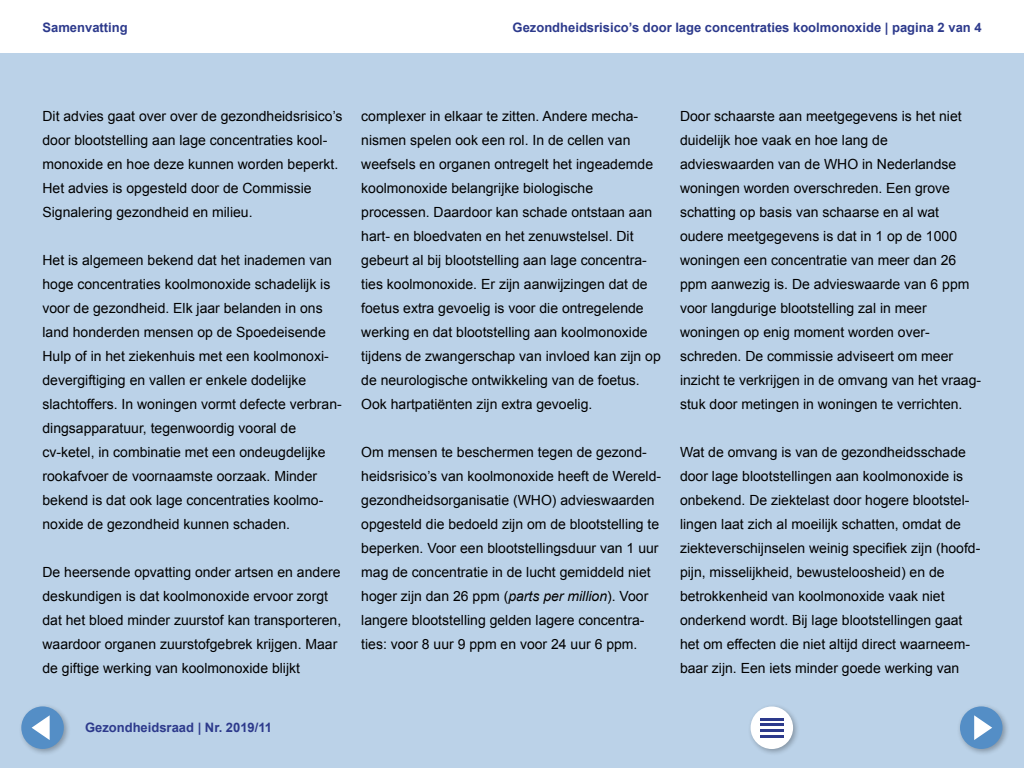
<style>
.page{position:relative;width:1024px;height:768px;background:#fff}
.page>*{position:absolute;margin:0;border:0;box-sizing:border-box;transform-origin:0 0}
.Platte_tekst{font:14px/24px "Arial";color:#000}
.Plat_z_ruimte{font:14px/24px "Arial";color:#000}
.t1{font:700 13px "Arial";color:#2d3a8c}
.s1{font-style:italic}
</style>
<div class="page">
<div style="left:0;top:54px;width:1024px;height:714px;background:#bbd2e8"></div>
<div style="left:18px;top:703px;width:53px;height:53px;background:#000;opacity:.3"></div>
<div style="left:21px;top:706px;width:43px;height:43px;background:#548ec6;border-radius:50%"></div>
<svg style="left:32px;top:715px;width:18px;height:25px"></svg>
<div style="left:747px;top:703px;width:53px;height:53px;background:#000;opacity:.3"></div>
<div style="left:751px;top:707px;width:42px;height:42px;background:#fff;border-radius:50%"></div>
<hr style="left:760px;top:718px;width:24px;height:2px;background:#2d3a8c">
<hr style="left:760px;top:724px;width:24px;height:2px;background:#2d3a8c">
<hr style="left:760px;top:730px;width:24px;height:2px;background:#2d3a8c">
<hr style="left:760px;top:735px;width:24px;height:2px;background:#2d3a8c">
<div style="left:957px;top:703px;width:53px;height:53px;background:#000;opacity:.3"></div>
<div style="left:960px;top:706px;width:43px;height:43px;background:#548ec6;border-radius:50%"></div>
<svg style="left:974px;top:715px;width:18px;height:25px"></svg>
<p class="t1" style="left:43px;top:19px;width:87px">Samenvatting</p>
<p class="t1" style="left:513px;top:19px;width:471px">Gezondheidsrisico’s door lage concentraties koolmonoxide | pagina 2 van 4</p>
<p class="Plat_z_ruimte" style="left:43px;top:104px;width:302px">Dit advies gaat over over de gezondheidsrisico’s door blootstelling aan lage concentraties kool&shy;monoxide en hoe deze kunnen worden beperkt.<br>Het advies is opgesteld door de Commissie Signalering gezondheid en milieu.</p>
<p class="Platte_tekst" style="left:43px;top:248px;width:301px">Het is algemeen bekend dat het inademen van hoge concentraties koolmonoxide schadelijk is voor de gezondheid. Elk jaar belanden in ons land honderden mensen op de Spoedeisende Hulp of in het ziekenhuis met een koolmonoxi&shy;devergiftiging en vallen er enkele dodelijke slachtoffers. In woningen vormt defecte verbran&shy;dingsapparatuur, tegenwoordig vooral de cv-ketel, in combinatie met een ondeugdelijke rookafvoer de voornaamste oorzaak. Minder bekend is dat ook lage concentraties koolmo&shy;noxide de gezondheid kunnen schaden.</p>
<p class="Platte_tekst" style="left:43px;top:560px;width:300px">De heersende opvatting onder artsen en andere deskundigen is dat koolmonoxide ervoor zorgt dat het bloed minder zuurstof kan transporteren, waardoor organen zuurstofgebrek krijgen. Maar de giftige werking van koolmonoxide blijkt</p>
<p class="t1" style="left:85px;top:719px;width:189px">Gezondheidsraad | Nr. 2019/11</p>
<p class="Platte_tekst" style="left:361px;top:104px;width:301px">complexer in elkaar te zitten. Andere mecha&shy;nismen spelen ook een rol. In de cellen van weefsels en organen ontregelt het ingeademde koolmonoxide belangrijke biologische processen. Daardoor kan schade ontstaan aan hart- en bloedvaten en het zenuwstelsel. Dit gebeurt al bij blootstelling aan lage concentra&shy;ties koolmonoxide. Er zijn aanwijzingen dat de foetus extra gevoelig is voor die ontregelende werking en dat blootstelling aan koolmonoxide tijdens de zwangerschap van invloed kan zijn op de neurologische ontwikkeling van de foetus.<br>Ook hartpatiënten zijn extra gevoelig.</p>
<p class="Platte_tekst" style="left:361px;top:440px;width:301px">Om mensen te beschermen tegen de gezond&shy;heidsrisico’s van koolmonoxide heeft de Wereld&shy;gezondheidsorganisatie (WHO) advieswaarden opgesteld die bedoeld zijn om de blootstelling te beperken. Voor een blootstellingsduur van 1 uur mag de concentratie in de lucht gemiddeld niet hoger zijn dan 26 ppm (<span class="s1">parts per million</span>). Voor langere blootstelling gelden lagere concentra&shy;ties: voor 8 uur 9 ppm en voor 24 uur 6 ppm.</p>
<p class="Platte_tekst" style="left:680px;top:104px;width:303px">Door schaarste aan meetgegevens is het niet duidelijk hoe vaak en hoe lang de advieswaarden van de WHO in Nederlandse woningen worden overschreden. Een grove schatting op basis van schaarse en al wat oudere meetgegevens is dat in 1 op de 1000 woningen een concentratie van meer dan 26 ppm aanwezig is. De advieswaarde van 6 ppm voor langdurige blootstelling zal in meer woningen op enig moment worden over&shy;schreden. De commissie adviseert om meer inzicht te verkrijgen in de omvang van het vraag&shy;stuk door metingen in woningen te verrichten.</p>
<p class="Platte_tekst" style="left:680px;top:440px;width:302px">Wat de omvang is van de gezondheidsschade door lage blootstellingen aan koolmonoxide is onbekend. De ziektelast door hogere blootstel&shy;lingen laat zich al moeilijk schatten, omdat de ziekteverschijnselen weinig specifiek zijn (hoofd&shy;pijn, misselijkheid, bewusteloosheid) en de betrokkenheid van koolmonoxide vaak niet onderkend wordt. Bij lage blootstellingen gaat het om effecten die niet altijd direct waarneem&shy;baar zijn. Een iets minder goede werking van</p>
</div>
